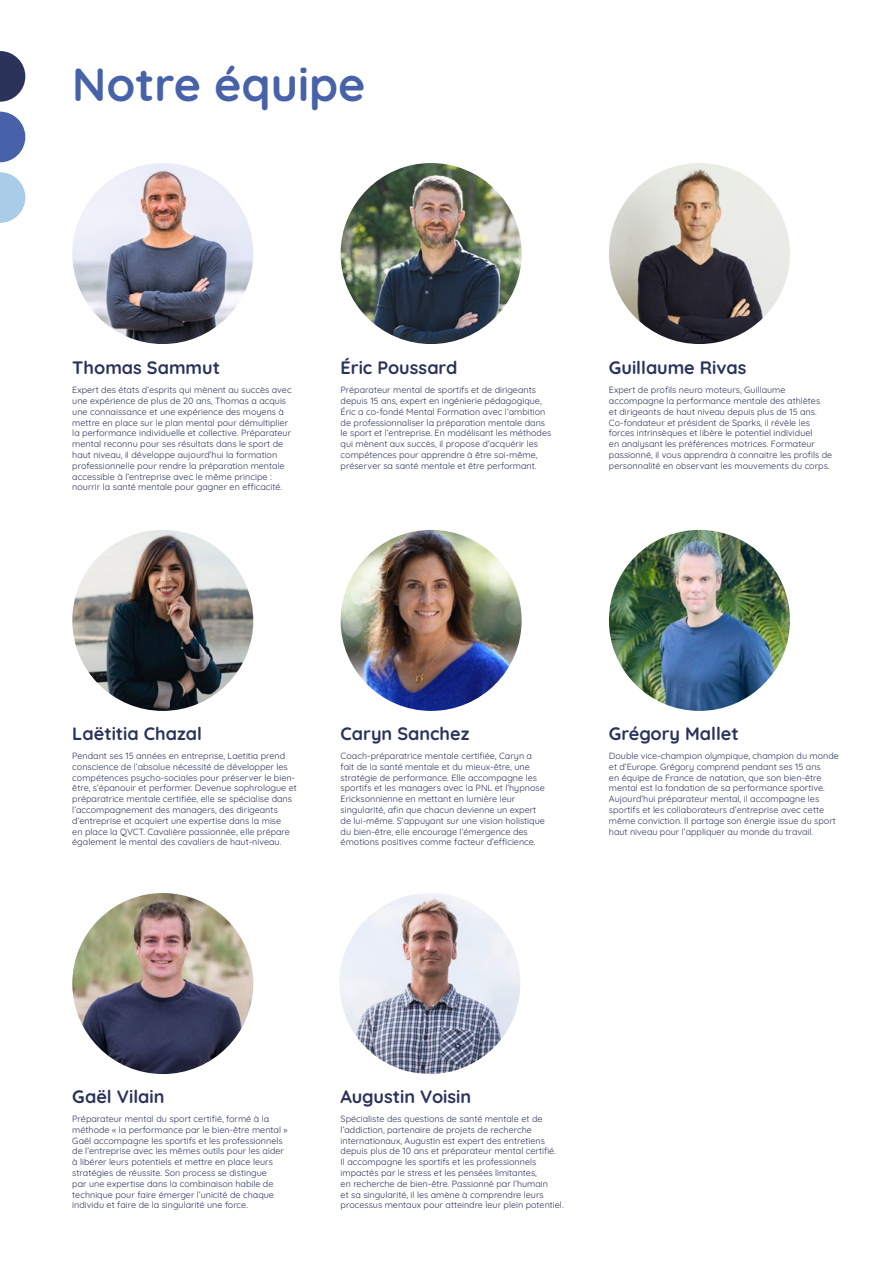
<style>
.page{position:relative;width:893px;height:1263px;background:#fff}
.page>*{position:absolute;margin:0;border:0;box-sizing:border-box;transform-origin:0 0}
.t1{font:700 46.5px "Quicksand";color:#4762a9}
.t2{font:700 18px "Quicksand";color:#2b335b}
.t3{font:9px/10.8px "Quicksand";color:#2b335b}
</style>
<div class="page">
<svg style="left:0;top:51px;width:25px;height:51px"></svg>
<svg style="left:0;top:112px;width:25px;height:50px"></svg>
<svg style="left:0;top:172px;width:25px;height:51px"></svg>
<img style="left:72px;top:163px;width:181px;height:181px;border-radius:90px">
<img style="left:72px;top:530px;width:181px;height:181px;border-radius:90px">
<img style="left:72px;top:893px;width:181px;height:181px;border-radius:90px">
<img style="left:609px;top:163px;width:181px;height:181px;border-radius:90px">
<img style="left:609px;top:530px;width:181px;height:181px;border-radius:90px">
<img style="left:341px;top:163px;width:181px;height:181px;border-radius:90px">
<img style="left:341px;top:530px;width:181px;height:181px;border-radius:90px">
<img style="left:339px;top:893px;width:181px;height:181px;border-radius:90px">
<h1 class="t1" style="left:72px;top:48px;width:295px">Notre équipe</h1>
<h2 class="t2" style="left:72px;top:353px;width:149px">Thomas Sammut</h2>
<p class="t3" style="left:72px;top:384px;width:221px">Expert des états d’esprits qui mènent au succès avec une expérience de plus de 20 ans, Thomas a acquis une connaissance et une expérience des moyens à mettre en place sur le plan mental pour démultiplier la performance individuelle et collective. Préparateur mental reconnu pour ses résultats dans le sport de haut niveau, il développe aujourd’hui la formation professionnelle pour rendre la préparation mentale accessible à l’entreprise avec le même principe : nourrir la santé mentale pour gagner en efficacité.</p>
<h2 class="t2" style="left:341px;top:353px;width:118px">Éric Poussard</h2>
<p class="t3" style="left:341px;top:384px;width:212px">Préparateur mental de sportifs et de dirigeants depuis 15 ans, expert en ingénierie pédagogique, Éric a co-fondé Mental Formation avec l’ambition de professionnaliser la préparation mentale dans le sport et l’entreprise. En modélisant les méthodes qui mènent aux succès, il propose d’acquérir les compétences pour apprendre à être soi-même, préserver sa santé mentale et être performant.</p>
<h2 class="t2" style="left:609px;top:353px;width:139px">Guillaume Rivas</h2>
<p class="t3" style="left:609px;top:384px;width:225px">Expert de profils neuro moteurs, Guillaume accompagne la performance mentale des athlètes<br>et dirigeants de haut niveau depuis plus de 15 ans.<br>Co-fondateur et président de Sparks, il révèle les forces intrinsèques et libère le potentiel individuel<br>en analysant les préférences motrices. Formateur passionné, il vous apprendra à connaitre les profils de personnalité en observant les mouvements du corps.</p>
<h2 class="t2" style="left:72px;top:719px;width:131px">Laëtitia Chazal</h2>
<p class="t3" style="left:72px;top:749px;width:226px">Pendant ses 15 années en entreprise, Laetitia prend conscience de l’absolue nécessité de développer les compétences psycho-sociales pour préserver le bien&shy;être, s’épanouir et performer. Devenue sophrologue et préparatrice mentale certifiée, elle se spécialise dans l’accompagnement des managers, des dirigeants d’entreprise et acquiert une expertise dans la mise<br>en place la QVCT. Cavalière passionnée, elle prépare également le mental des cavaliers de haut-niveau.</p>
<h2 class="t2" style="left:341px;top:719px;width:130px">Caryn Sanchez</h2>
<p class="t3" style="left:341px;top:749px;width:206px">Coach-préparatrice mentale certifiée, Caryn a fait de la santé mentale et du mieux-être, une stratégie de performance. Elle accompagne les sportifs et les managers avec la PNL et l’hypnose Ericksonnienne en mettant en lumière leur singularité, afin que chacun devienne un expert de lui-même. S’appuyant sur une vision holistique du bien-être, elle encourage l’émergence des émotions positives comme facteur d’efficience.</p>
<h2 class="t2" style="left:609px;top:719px;width:131px">Grégory Mallet</h2>
<p class="t3" style="left:609px;top:749px;width:232px">Double vice-champion olympique, champion du monde et d’Europe. Grégory comprend pendant ses 15 ans<br>en équipe de France de natation, que son bien-être mental est la fondation de sa performance sportive.<br>Aujourd’hui préparateur mental, il accompagne les sportifs et les collaborateurs d’entreprise avec cette même conviction. Il partage son énergie issue du sport haut niveau pour l’appliquer au monde du travail.</p>
<h2 class="t2" style="left:72px;top:1082px;width:94px">Gaël Vilain</h2>
<p class="t3" style="left:72px;top:1112px;width:217px">Préparateur mental du sport certifié, formé à la méthode « la performance par le bien-être mental » Gaël accompagne les sportifs et les professionnels de l’entreprise avec les mêmes outils pour les aider à libérer leurs potentiels et mettre en place leurs stratégies de réussite. Son process se distingue<br>par une expertise dans la combinaison habile de technique pour faire émerger l’unicité de chaque individu et faire de la singularité une force.</p>
<h2 class="t2" style="left:341px;top:1082px;width:132px">Augustin Voisin</h2>
<p class="t3" style="left:341px;top:1112px;width:225px">Spécialiste des questions de santé mentale et de l’addiction, partenaire de projets de recherche internationaux, Augustin est expert des entretiens depuis plus de 10 ans et préparateur mental certifié.<br>Il accompagne les sportifs et les professionnels impactés par le stress et les pensées limitantes,<br>en recherche de bien-être. Passionné par l’humain<br>et sa singularité, il les amène à comprendre leurs processus mentaux pour atteindre leur plein potentiel.</p>
</div>
